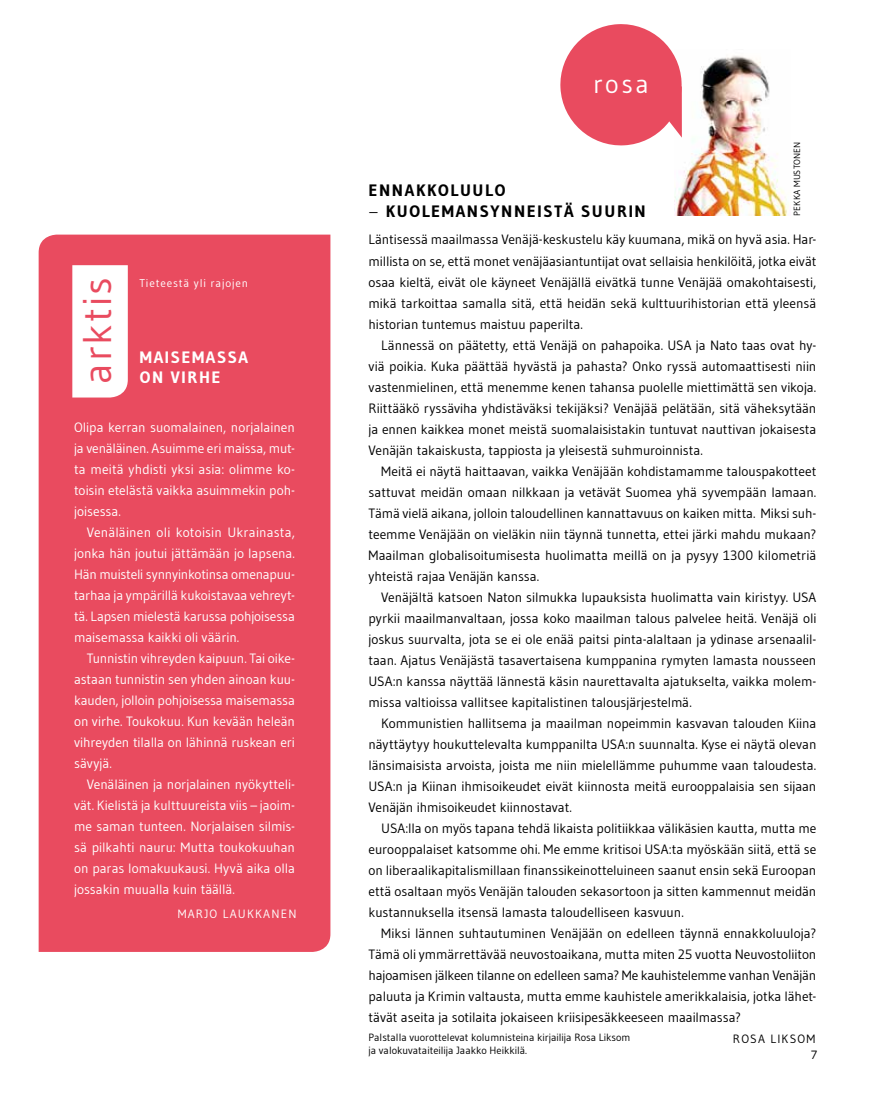
<style>
.page{position:relative;width:893px;height:1102px;background:#fff}
.page>*{position:absolute;margin:0;border:0;box-sizing:border-box;transform-origin:0 0}
.t1{font:40.05px "Gudea";letter-spacing:.05em;color:#e94b5f}
.t2{font:26.1px "Gudea";color:#fff}
.t3{font:700 16.5px/21px "Gudea";letter-spacing:.1em;color:#000}
.t4{font:700 16.5px/19.8px "Gudea";letter-spacing:.1em;color:#fff}
.t5{font:13.5px/21px "Gudea";letter-spacing:-.005em;color:#000;text-align:justify}
.t6{font:13.5px/21px "Gudea";letter-spacing:-.01em;color:#fff;text-align:justify}
.t7{font:12px "Gudea";letter-spacing:.1em;color:#fff}
.t8{font:12px "Gudea";letter-spacing:.1em;color:#000}
.t9{font:11.25px "Gudea";letter-spacing:.075em;color:#fff}
.t10{font:10.5px/13.5px "Gudea";color:#000}
.t11{font:9px "Gudea";letter-spacing:.01em;color:#000}
.s1{font-family:"Myriad Pro";font-weight:400;font-style:italic}
</style>
<div class="page">
<img style="left:674px;top:55px;width:115px;height:160px">
<div style="left:39px;top:234px;width:291px;height:717px;background:#e94b5f"></div>
<svg style="left:72px;top:265px;width:56px;height:132px"></svg>
<svg style="left:560px;top:24px;width:123px;height:123px"></svg>
<h1 class="t1" style="left:72px;top:384px;width:108px;rotate:-90deg">arktis</h1>
<p class="t9" style="left:139px;top:276px;width:110px">Tieteestä yli rajojen</p>
<p class="t4" style="left:140px;top:347px;width:110px">MAISEMASSA<br>ON VIRHE</p>
<p class="t6" style="left:74px;top:416px;width:222px">Olipa kerran suomalainen, norjalainen ja venäläinen. Asuimme eri maissa, mut&shy;ta meitä yhdisti yksi asia: olimme ko&shy;toisin etelästä vaikka asuimmekin poh&shy;joisessa.</p>
<p class="t6" style="left:74px;top:521px;width:222px;text-indent:13px">Venäläinen oli kotoisin Ukrainasta, jonka hän joutui jättämään jo lapsena.<br>Hän muisteli synnyinkotinsa omenapuu&shy;tarhaa ja ympärillä kukoistavaa vehreyt&shy;tä. Lapsen mielestä karussa pohjoisessa maisemassa kaikki oli väärin.</p>
<p class="t6" style="left:74px;top:647px;width:222px;text-indent:13px">Tunnistin vihreyden kaipuun. Tai oike&shy;astaan tunnistin sen yhden ainoan kuu&shy;kauden, jolloin pohjoisessa maisemassa on virhe. Toukokuu. Kun kevään heleän vihreyden tilalla on lähinnä ruskean eri sävyjä.</p>
<p class="t6" style="left:74px;top:773px;width:222px;text-indent:13px">Venäläinen ja norjalainen nyökytteli&shy;vät. Kielistä ja kulttuureista viis – jaoim&shy;me saman tunteen. Norjalaisen silmis&shy;sä pilkahti nauru: Mutta toukokuuhan on paras lomakuukausi. Hyvä aika olla jossakin muualla kuin täällä.</p>
<p class="t7" style="left:178px;top:906px;width:120px">MARJO LAUKKANEN</p>
<h2 class="t2" style="left:593px;top:68px;width:57px">rosa</h2>
<p class="t3" style="left:369px;top:180px;width:279px">ENNAKKOLUULO<br><span class="s1">−</span> KUOLEMANSYNNEISTÄ SUURIN</p>
<p class="t11" style="left:791px;top:215px;width:75px;rotate:-90deg">PEKKA MUSTONEN</p>
<p class="t5" style="left:369px;top:229px;width:449px">Läntisessä maailmassa Venäjä-keskustelu käy kuumana, mikä on hyvä asia. Har&shy;millista on se, että monet venäjäasiantuntijat ovat sellaisia henkilöitä, jotka eivät osaa kieltä, eivät ole käyneet Venäjällä eivätkä tunne Venäjää omakohtaisesti, mikä tarkoittaa samalla sitä, että heidän sekä kulttuurihistorian että yleensä historian tuntemus maistuu paperilta.</p>
<p class="t5" style="left:369px;top:334px;width:449px;text-indent:13px">Lännessä on päätetty, että Venäjä on pahapoika. USA ja Nato taas ovat hy&shy;viä poikia. Kuka päättää hyvästä ja pahasta? Onko ryssä automaattisesti niin vastenmielinen, että menemme kenen tahansa puolelle miettimättä sen vikoja.<br>Riittääkö ryssäviha yhdistäväksi tekijäksi? Venäjää pelätään, sitä väheksytään ja ennen kaikkea monet meistä suomalaisistakin tuntuvat nauttivan jokaisesta Venäjän takaiskusta, tappiosta ja yleisestä suhmuroinnista.</p>
<p class="t5" style="left:369px;top:460px;width:449px;text-indent:13px">Meitä ei näytä haittaavan, vaikka Venäjään kohdistamamme talouspakotteet sattuvat meidän omaan nilkkaan ja vetävät Suomea yhä syvempään lamaan.<br>Tämä vielä aikana, jolloin taloudellinen kannattavuus on kaiken mitta. Miksi suh&shy;teemme Venäjään on vieläkin niin täynnä tunnetta, ettei järki mahdu mukaan?<br>Maailman globalisoitumisesta huolimatta meillä on ja pysyy 1300 kilometriä yhteistä rajaa Venäjän kanssa.</p>
<p class="t5" style="left:369px;top:586px;width:449px;text-indent:13px">Venäjältä katsoen Naton silmukka lupauksista huolimatta vain kiristyy. USA pyrkii maailmanvaltaan, jossa koko maailman talous palvelee heitä. Venäjä oli joskus suurvalta, jota se ei ole enää paitsi pinta-alaltaan ja ydinase arsenaalil&shy;taan. Ajatus Venäjästä tasavertaisena kumppanina rymyten lamasta nousseen USA:n kanssa näyttää lännestä käsin naurettavalta ajatukselta, vaikka molem&shy;missa valtioissa vallitsee kapitalistinen talousjärjestelmä.</p>
<p class="t5" style="left:369px;top:712px;width:449px;text-indent:13px">Kommunistien hallitsema ja maailman nopeimmin kasvavan talouden Kiina näyttäytyy houkuttelevalta kumppanilta USA:n suunnalta. Kyse ei näytä olevan länsimaisista arvoista, joista me niin mielellämme puhumme vaan taloudesta.<br>USA:n ja Kiinan ihmisoikeudet eivät kiinnosta meitä eurooppalaisia sen sijaan Venäjän ihmisoikeudet kiinnostavat.</p>
<p class="t5" style="left:369px;top:817px;width:449px;text-indent:13px">USA:lla on myös tapana tehdä likaista politiikkaa välikäsien kautta, mutta me eurooppalaiset katsomme ohi. Me emme kritisoi USA:ta myöskään siitä, että se on liberaalikapitalismillaan finanssikeinotteluineen saanut ensin sekä Euroopan että osaltaan myös Venäjän talouden sekasortoon ja sitten kammennut meidän kustannuksella itsensä lamasta taloudelliseen kasvuun.</p>
<p class="t5" style="left:369px;top:922px;width:449px;text-indent:13px">Miksi lännen suhtautuminen Venäjään on edelleen täynnä ennakkoluuloja?<br>Tämä oli ymmärrettävää neuvostoaikana, mutta miten 25 vuotta Neuvostoliiton hajoamisen jälkeen tilanne on edelleen sama? Me kauhistelemme vanhan Venäjän paluuta ja Krimin valtausta, mutta emme kauhistele amerikkalaisia, jotka lähet&shy;tävät aseita ja sotilaita jokaiseen kriisipesäkkeeseen maailmassa?</p>
<p class="t10" style="left:369px;top:1029px;width:263px">Palstalla vuorottelevat kolumnisteina kirjailija Rosa Liksom ja valokuvataiteilija Jaakko Heikkilä.</p>
<p class="t8" style="left:733px;top:1031px;width:84px">ROSA LIKSOM</p>
<p class="t8" style="left:811px;top:1047px;width:8px">7</p>
</div>
